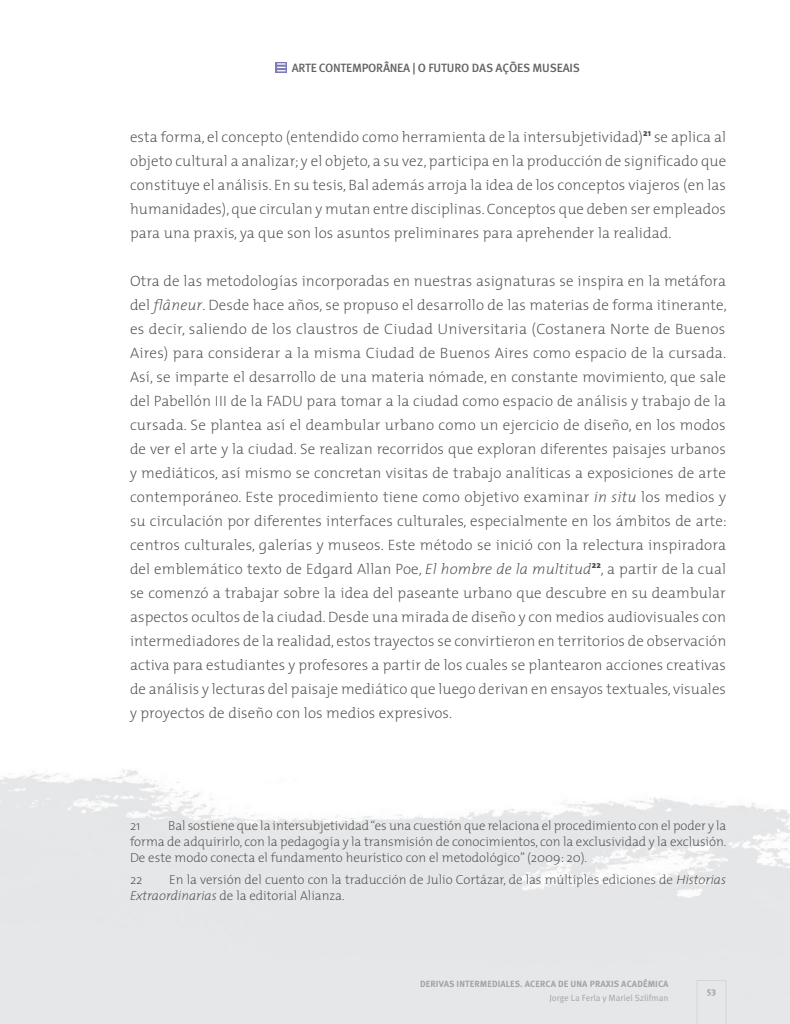
<style>
.page{position:relative;width:790px;height:1024px;background:#fff}
.page>*{position:absolute;margin:0;border:0;box-sizing:border-box;transform-origin:0 0}
.t1{font:200 15px/24px "The Mix";letter-spacing:.01em;color:#4a4a49;text-align:justify}
.t2{font:200 13px/16px "The Mix";color:#4a4a49;text-align:justify}
.t3{font:500 12px "Meta Pro";letter-spacing:-.02em;color:#646363}
.t4{font:700 9px "Meta Pro";letter-spacing:.01em;color:#a3a3a3}
.t5{font:9px "Meta Pro";color:#a3a3a3}
.s1{font-style:italic}
</style>
<div class="page">
<svg style="left:696px;top:980px;width:30px;height:44px"></svg>
<svg style="left:276px;top:62px;width:11px;height:11px"></svg>
<svg style="left:277px;top:63px;width:9px;height:8px"></svg>
<p class="t3" style="left:292px;top:60px;width:290px">ARTE CONTEMPORÂNEA | O FUTURO DAS AÇÕES MUSEAIS</p>
<p class="t1" style="left:130px;top:124px;width:598px">esta forma, el concepto (entendido como herramienta de la intersubjetividad)<sup>21</sup> se aplica al objeto cultural a analizar; y el objeto, a su vez, participa en la producción de significado que constituye el análisis. En su tesis, Bal además arroja la idea de los conceptos viajeros (en las humanidades), que circulan y mutan entre disciplinas. Conceptos que deben ser empleados para una praxis, ya que son los asuntos preliminares para aprehender la realidad.</p>
<p class="t1" style="left:130px;top:268px;width:598px">Otra de las metodologías incorporadas en nuestras asignaturas se inspira en la metáfora del <span class="s1">flâneur</span>. Desde hace años, se propuso el desarrollo de las materias de forma itinerante, es decir, saliendo de los claustros de Ciudad Universitaria (Costanera Norte de Buenos Aires) para considerar a la misma Ciudad de Buenos Aires como espacio de la cursada.<br>Así, se imparte el desarrollo de una materia nómade, en constante movimiento, que sale del Pabellón III de la FADU para tomar a la ciudad como espacio de análisis y trabajo de la cursada. Se plantea así el deambular urbano como un ejercicio de diseño, en los modos de ver el arte y la ciudad. Se realizan recorridos que exploran diferentes paisajes urbanos y mediáticos, así mismo se concretan visitas de trabajo analíticas a exposiciones de arte contemporáneo. Este procedimiento tiene como objetivo examinar <span class="s1">in situ</span> los medios y su circulación por diferentes interfaces culturales, especialmente en los ámbitos de arte: centros culturales, galerías y museos. Este método se inició con la relectura inspiradora del emblemático texto de Edgard Allan Poe, <span class="s1">El hombre de la multitud</span><sup>22</sup>, a partir de la cual se comenzó a trabajar sobre la idea del paseante urbano que descubre en su deambular aspectos ocultos de la ciudad. Desde una mirada de diseño y con medios audiovisuales con intermediadores de la realidad, estos trayectos se convirtieron en territorios de observación activa para estudiantes y profesores a partir de los cuales se plantearon acciones creativas de análisis y lecturas del paisaje mediático que luego derivan en ensayos textuales, visuales y proyectos de diseño con los medios expresivos.</p>
<p class="t2" style="left:130px;top:817px;width:598px;text-indent:38px">Bal sostiene que la intersubjetividad “es una cuestión que relaciona el procedimiento con el poder y la forma de adquirirlo, con la pedagogía y la transmisión de conocimientos, con la exclusividad y la exclusión.<br>De este modo conecta el fundamento heurístico con el metodológico” (2009: 20).</p>
<p class="t2" style="left:130px;top:871px;width:14px">22</p>
<p class="t2" style="left:130px;top:817px;width:12px">21</p>
<p class="t2" style="left:130px;top:871px;width:598px;text-indent:39px">En la versión del cuento con la traducción de Julio Cortázar, de las múltiples ediciones de <span class="s1">Historias<br>Extraordinarias</span> de la editorial Alianza.</p>
<p class="t4" style="left:420px;top:978px;width:250px">DERIVAS INTERMEDIALES. ACERCA DE UNA PRAXIS ACADÉMICA</p>
<p class="t5" style="left:549px;top:992px;width:121px">Jorge La Ferla y Mariel Szlifman</p>
<p class="t4" style="left:707px;top:985px;width:11px">53</p>
</div>
